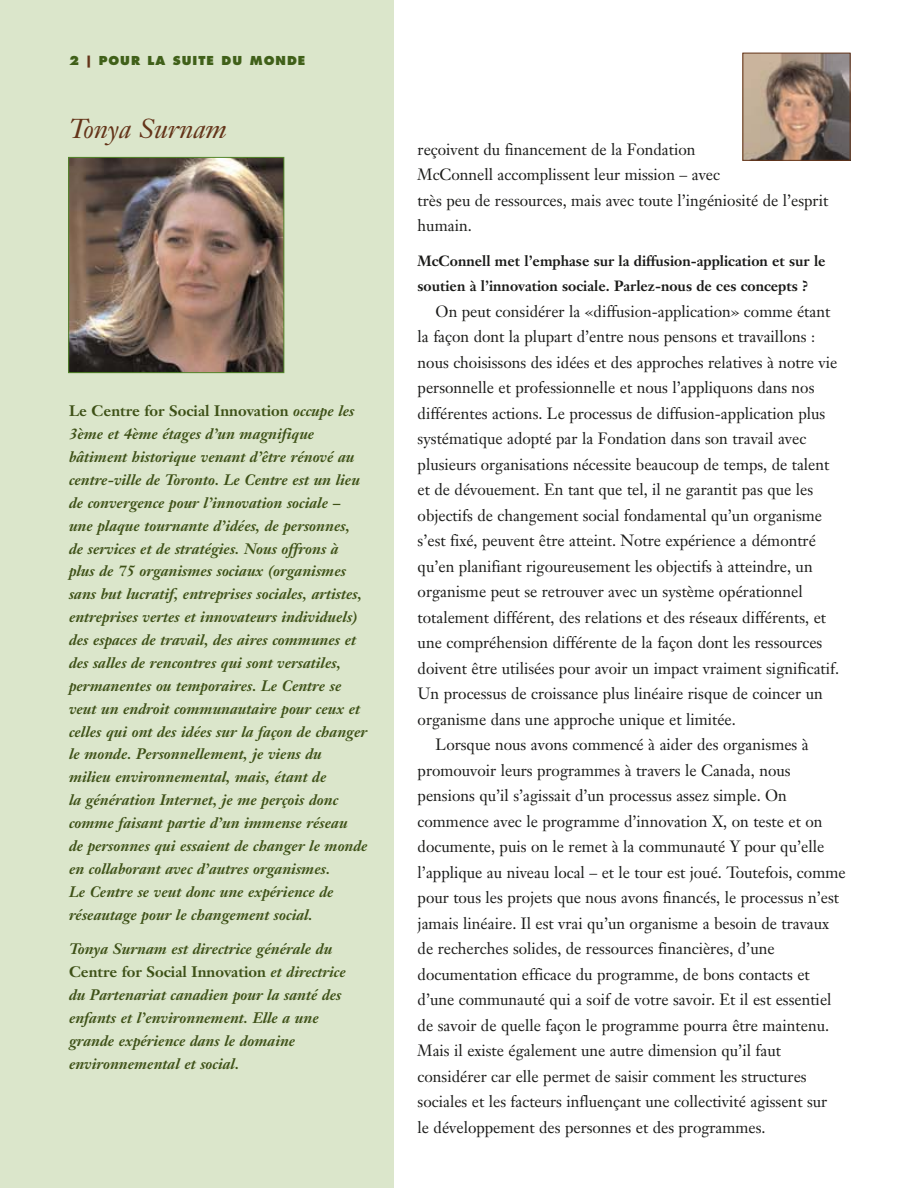
<style>
.page{position:relative;width:918px;height:1188px;background:#fff}
.page>*{position:absolute;margin:0;border:0;box-sizing:border-box;transform-origin:0 0}
.t1{font:italic 27px "Janson Text";color:#643419}
.t2{font:16.2px/25.5px "Janson Text";color:#1b1b19}
.t3{font:italic 700 15px/22.8px "Janson Text";color:#3e5117}
.t4{font:700 14.7px/25.5px "Janson Text";color:#1b1b19}
.t5{font:800 12px "Futura";letter-spacing:.085em;color:#406019}
.s1{color:#643419}
.s2{font-style:normal}
</style>
<div class="page">
<div style="left:0;top:0;width:393px;height:1188px;background:#dbe6cb"></div>
<img style="left:744px;top:55px;width:104px;height:104px">
<div style="left:742px;top:53px;width:108px;height:108px;border:1px solid #643419"></div>
<img style="left:70px;top:159px;width:212px;height:212px">
<div style="left:68px;top:157px;width:216px;height:216px;border:1px solid #528729"></div>
<p class="t5" style="left:69px;top:55px;width:238px">2 <span class="s1">|</span> POUR LA SUITE DU MONDE</p>
<h1 class="t1" style="left:69px;top:118px;width:159px">Tonya Surnam</h1>
<p class="t3" style="left:69px;top:401px;width:300px"><span class="s2">Le Centre for Social Innovation</span> occupe les 3ème et 4ème étages d’un magnifique bâtiment historique venant d’être rénové au centre-ville de Toronto. Le Centre est un lieu de convergence pour l’innovation sociale – une plaque tournante d’idées, de personnes, de services et de stratégies. Nous offrons à plus de 75 organismes sociaux (organismes sans but lucratif, entreprises sociales, artistes, entreprises vertes et innovateurs individuels) des espaces de travail, des aires communes et des salles de rencontres qui sont versatiles, permanentes ou temporaires. Le Centre se veut un endroit communautaire pour ceux et celles qui ont des idées sur la façon de changer le monde. Personnellement, je viens du<br>milieu environnemental, mais, étant de<br>la génération Internet, je me perçois donc comme faisant partie d’un immense réseau<br>de personnes qui essaient de changer le monde en collaborant avec d’autres organismes.<br>Le Centre se veut donc une expérience de réseautage pour le changement social.</p>
<p class="t3" style="left:69px;top:939px;width:278px">Tonya Surnam est directrice générale du <span class="s2">Centre for Social Innovation</span> et directrice du Partenariat canadien pour la santé des enfants et l’environnement. Elle a une grande expérience dans le domaine environnemental et social.</p>
<p class="t2" style="left:418px;top:138px;width:412px">reçoivent du financement de la Fondation<br>McConnell accomplissent leur mission – avec<br>très peu de ressources, mais avec toute l’ingéniosité de l’esprit humain.</p>
<p class="t4" style="left:418px;top:249px;width:409px">McConnell met l’emphase sur la diffusion-application et sur le soutien à l’innovation sociale. Parlez-nous de ces concepts ?</p>
<p class="t2" style="left:436px;top:300px;width:396px">On peut considérer la «diffusion-application» comme étant</p>
<p class="t2" style="left:418px;top:325px;width:399px">la façon dont la plupart d’entre nous pensons et travaillons :</p>
<p class="t2" style="left:418px;top:351px;width:421px">nous choisissons des idées et des approches relatives à notre vie</p>
<p class="t2" style="left:418px;top:376px;width:398px">personnelle et professionnelle et nous l’appliquons dans nos</p>
<p class="t2" style="left:418px;top:402px;width:409px">différentes actions. Le processus de diffusion-application plus</p>
<p class="t2" style="left:418px;top:427px;width:390px">systématique adopté par la Fondation dans son travail avec</p>
<p class="t2" style="left:418px;top:453px;width:413px">plusieurs organisations nécessite beaucoup de temps, de talent</p>
<p class="t2" style="left:418px;top:478px;width:397px">et de dévouement. En tant que tel, il ne garantit pas que les</p>
<p class="t2" style="left:418px;top:504px;width:406px">objectifs de changement social fondamental qu’un organisme</p>
<p class="t2" style="left:418px;top:529px;width:400px">s’est fixé, peuvent être atteint. Notre expérience a démontré</p>
<p class="t2" style="left:418px;top:555px;width:397px">qu’en planifiant rigoureusement les objectifs à atteindre, un</p>
<p class="t2" style="left:418px;top:580px;width:387px">organisme peut se retrouver avec un système opérationnel</p>
<p class="t2" style="left:418px;top:606px;width:410px">totalement différent, des relations et des réseaux différents, et</p>
<p class="t2" style="left:418px;top:631px;width:406px">une compréhension différente de la façon dont les ressources</p>
<p class="t2" style="left:418px;top:657px;width:423px">doivent être utilisées pour avoir un impact vraiment significatif.</p>
<p class="t2" style="left:418px;top:682px;width:407px">Un processus de croissance plus linéaire risque de coincer un</p>
<p class="t2" style="left:418px;top:708px;width:320px">organisme dans une approche unique et limitée.</p>
<p class="t2" style="left:436px;top:733px;width:375px">Lorsque nous avons commencé à aider des organismes à</p>
<p class="t2" style="left:418px;top:759px;width:375px">promouvoir leurs programmes à travers le Canada, nous</p>
<p class="t2" style="left:418px;top:784px;width:371px">pensions qu’il s’agissait d’un processus assez simple. On</p>
<p class="t2" style="left:418px;top:810px;width:406px">commence avec le programme d’innovation X, on teste et on</p>
<p class="t2" style="left:418px;top:835px;width:408px">documente, puis on le remet à la communauté Y pour qu’elle</p>
<p class="t2" style="left:418px;top:861px;width:430px">l’applique au niveau local – et le tour est joué. Toutefois, comme</p>
<p class="t2" style="left:418px;top:886px;width:423px">pour tous les projets que nous avons financés, le processus n’est</p>
<p class="t2" style="left:418px;top:912px;width:413px">jamais linéaire. Il est vrai qu’un organisme a besoin de travaux</p>
<p class="t2" style="left:418px;top:937px;width:359px">de recherches solides, de ressources financières, d’une</p>
<p class="t2" style="left:418px;top:963px;width:394px">documentation efficace du programme, de bons contacts et</p>
<p class="t2" style="left:418px;top:988px;width:415px">d’une communauté qui a soif de votre savoir. Et il est essentiel</p>
<p class="t2" style="left:418px;top:1014px;width:413px">de savoir de quelle façon le programme pourra être maintenu.</p>
<p class="t2" style="left:418px;top:1039px;width:365px">Mais il existe également une autre dimension qu’il faut</p>
<p class="t2" style="left:418px;top:1065px;width:391px">considérer car elle permet de saisir comment les structures</p>
<p class="t2" style="left:418px;top:1090px;width:411px">sociales et les facteurs influençant une collectivité agissent sur</p>
<p class="t2" style="left:418px;top:1116px;width:350px">le développement des personnes et des programmes.</p>
</div>
